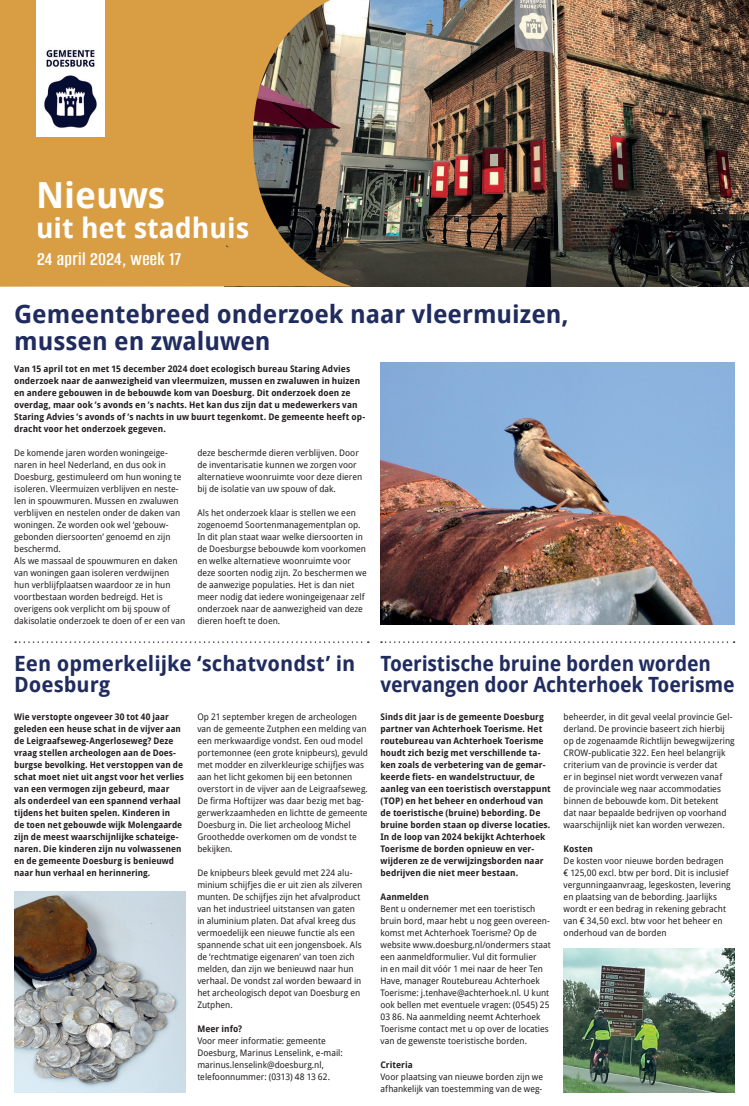
<style>
.page{position:relative;width:749px;height:1106px;background:#fff}
.page>*{position:absolute;margin:0;border:0;box-sizing:border-box;transform-origin:0 0}
.t1{font:700 36px "Droid Sans";color:#fff}
.t2{font:700 28px "Droid Sans";color:#fff}
.t3{font:700 25px/27px "Droid Sans";color:#202c5f}
.t4{font:700 21px/21px "Droid Sans";letter-spacing:-.01em;color:#202c5f;scale:.95 1}
.t5{font:700 21px/21px "Droid Sans";letter-spacing:-.01em;color:#202c5f}
.t6{font:600 20px "Alumni Sans";letter-spacing:.02em;color:#fff}
.t7{font:9px/12px "Droid Sans";color:#231f20}
.t8{font:700 9px/12px "Droid Sans";letter-spacing:.005em;color:#231f20}
.t9{font:700 9px/12px "Droid Sans";letter-spacing:.005em;color:#231f20;scale:.95 1}
</style>
<div class="page">
<svg style="left:15px;top:641px;width:353px;height:2px"></svg>
<svg style="left:381px;top:641px;width:353px;height:2px"></svg>
<img style="left:380px;top:363px;width:354px;height:261px">
<img style="left:14px;top:891px;width:171px;height:201px">
<img style="left:563px;top:948px;width:171px;height:144px">
<img style="left:351px;top:0;width:397px;height:286px">
<svg style="left:0;top:0;width:351px;height:287px;background:#bd8e47"></svg>
<img style="left:36px;top:0;width:68px;height:137px">
<h1 class="t1" style="left:36px;top:169px;width:130px">Nieuws</h1>
<h2 class="t2" style="left:36px;top:208px;width:214px">uit het stadhuis</h2>
<h3 class="t6" style="left:37px;top:248px;width:145px">24 april 2024, week 17</h3>
<h3 class="t3" style="left:14px;top:300px;width:556px">Gemeentebreed onderzoek naar vleermuizen, mussen en zwaluwen</h3>
<p class="t8" style="left:14px;top:363px;width:352px">Van 15 april tot en met 15 december 2024 doet ecologisch bureau Staring Advies onderzoek naar de aanwezigheid van vleermuizen, mussen en zwaluwen in huizen en andere gebouwen in de bebouwde kom van Doesburg. Dit onderzoek doen ze overdag, maar ook ’s avonds en ’s nachts. Het kan dus zijn dat u medewerkers van Staring Advies ’s avonds of ’s nachts in uw buurt tegenkomt. De gemeente heeft op&shy;dracht voor het onderzoek gegeven.</p>
<p class="t7" style="left:14px;top:447px;width:172px">De komende jaren worden woningeige&shy;naren in heel Nederland, en dus ook in Doesburg, gestimuleerd om hun woning te isoleren. Vleermuizen verblijven en neste&shy;len in spouwmuren. Mussen en zwaluwen verblijven en nestelen onder de daken van woningen. Ze worden ook wel ‘gebouw&shy;gebonden diersoorten’ genoemd en zijn beschermd.<br>Als we massaal de spouwmuren en daken van woningen gaan isoleren verdwijnen hun verblijfplaatsen waardoor ze in hun voortbestaan worden bedreigd. Het is overigens ook verplicht om bij spouw of dakisolatie onderzoek te doen of er een van</p>
<p class="t7" style="left:197px;top:446px;width:166px">deze beschermde dieren verblijven. Door de inventarisatie kunnen we zorgen voor alternatieve woonruimte voor deze dieren bij de isolatie van uw spouw of dak.</p>
<p class="t7" style="left:197px;top:506px;width:171px">Als het onderzoek klaar is stellen we een zogenoemd Soortenmanagementplan op.<br>In dit plan staat waar welke diersoorten in de Doesburgse bebouwde kom voorkomen en welke alternatieve woonruimte voor deze soorten nodig zijn. Zo beschermen we de aanwezige populaties. Het is dan niet meer nodig dat iedere woningeigenaar zelf onderzoek naar de aanwezigheid van deze dieren hoeft te doen.</p>
<h3 class="t5" style="left:14px;top:652px;width:342px">Een opmerkelijke ‘schatvondst’ in<br>Doesburg</h3>
<p class="t9" style="left:14px;top:711px;width:180px">Wie verstopte ongeveer 30 tot 40 jaar geleden een heuse schat in de vijver aan de Leigraafseweg-Angerloseweg? Deze vraag stellen archeologen aan de Does&shy;burgse bevolking. Het verstoppen van de schat moet niet uit angst voor het verlies van een vermogen zijn gebeurd, maar<br>als onderdeel van een spannend verhaal tijdens het buiten spelen. Kinderen in<br>de toen net gebouwde wijk Molengaarde zijn de meest waarschijnlijke schateige&shy;naren. Die kinderen zijn nu volwassenen en de gemeente Doesburg is benieuwd naar hun verhaal en herinnering.</p>
<p class="t7" style="left:197px;top:711px;width:172px">Op 21 september kregen de archeologen van de gemeente Zutphen een melding van een merkwaardige vondst. Een oud model portemonnee (een grote knipbeurs), gevuld met modder en zilverkleurige schijfjes was aan het licht gekomen bij een betonnen overstort in de vijver aan de Leigraafseweg.<br>De firma Hoftijzer was daar bezig met bag&shy;gerwerkzaamheden en lichtte de gemeente Doesburg in. Die liet archeoloog Michel Groothedde overkomen om de vondst te bekijken.</p>
<p class="t7" style="left:197px;top:866px;width:166px">De knipbeurs bleek gevuld met 224 alu&shy;minium schijfjes die er uit zien als zilveren munten. De schijfjes zijn het afvalproduct van het industrieel uitstansen van gaten in aluminium platen. Dat afval kreeg dus vermoedelijk een nieuwe functie als een spannende schat uit een jongensboek. Als de ‘rechtmatige eigenaren’ van toen zich melden, dan zijn we benieuwd naar hun verhaal. De vondst zal worden bewaard in het archeologisch depot van Doesburg en Zutphen.</p>
<p class="t8" style="left:197px;top:1022px;width:46px">Meer info?</p>
<p class="t7" style="left:197px;top:1034px;width:147px">Voor meer informatie: gemeente Doesburg, Marinus Lenselink, e-mail: marinus.lenselink@doesburg.nl, telefoonnummer: (0313) 48 13 62.</p>
<h3 class="t4" style="left:380px;top:652px;width:374px">Toeristische bruine borden worden vervangen door Achterhoek Toerisme</h3>
<p class="t8" style="left:380px;top:711px;width:172px">Sinds dit jaar is de gemeente Doesburg partner van Achterhoek Toerisme. Het routebureau van Achterhoek Toerisme houdt zich bezig met verschillende ta&shy;ken zoals de verbetering van de gemar&shy;keerde fiets- en wandelstructuur, de aanleg van een toeristisch overstappunt (TOP) en het beheer en onderhoud van de toeristische (bruine) bebording. De bruine borden staan op diverse locaties.<br>In de loop van 2024 bekijkt Achterhoek Toerisme de borden opnieuw en ver&shy;wijderen ze de verwijzingsborden naar bedrijven die niet meer bestaan.</p>
<p class="t8" style="left:380px;top:890px;width:50px">Aanmelden</p>
<p class="t7" style="left:380px;top:902px;width:172px">Bent u ondernemer met een toeristisch bruin bord, maar hebt u nog geen overeen&shy;komst met Achterhoek Toerisme? Op de website www.doesburg.nl/ondermers staat een aanmeldformulier. Vul dit formulier<br>in en mail dit vóór 1 mei naar de heer Ten Have, manager Routebureau Achterhoek Toerisme: j.tenhave@achterhoek.nl. U kunt ook bellen met eventuele vragen: (0545) 25<br>03 86. Na aanmelding neemt Achterhoek Toerisme contact met u op over de locaties van de gewenste toeristische borden.</p>
<p class="t8" style="left:380px;top:1058px;width:34px">Criteria</p>
<p class="t7" style="left:380px;top:1070px;width:164px">Voor plaatsing van nieuwe borden zijn we afhankelijk van toestemming van de weg-</p>
<p class="t7" style="left:563px;top:710px;width:172px">beheerder, in dit geval veelal provincie Gel&shy;derland. De provincie baseert zich hierbij op de zogenaamde Richtlijn bewegwijzering CROW-publicatie 322. Een heel belangrijk criterium van de provincie is verder dat<br>er in beginsel niet wordt verwezen vanaf<br>de provinciale weg naar accommodaties binnen de bebouwde kom. Dit betekent<br>dat naar bepaalde bedrijven op voorhand waarschijnlijk niet kan worden verwezen.</p>
<p class="t8" style="left:563px;top:842px;width:31px">Kosten</p>
<p class="t7" style="left:563px;top:854px;width:168px">De kosten voor nieuwe borden bedragen<br>€ 125,00 excl. btw per bord. Dit is inclusief vergunningaanvraag, legeskosten, levering en plaatsing van de bebording. Jaarlijks wordt er een bedrag in rekening gebracht van € 34,50 excl. btw voor het beheer en onderhoud van de borden</p>
</div>
